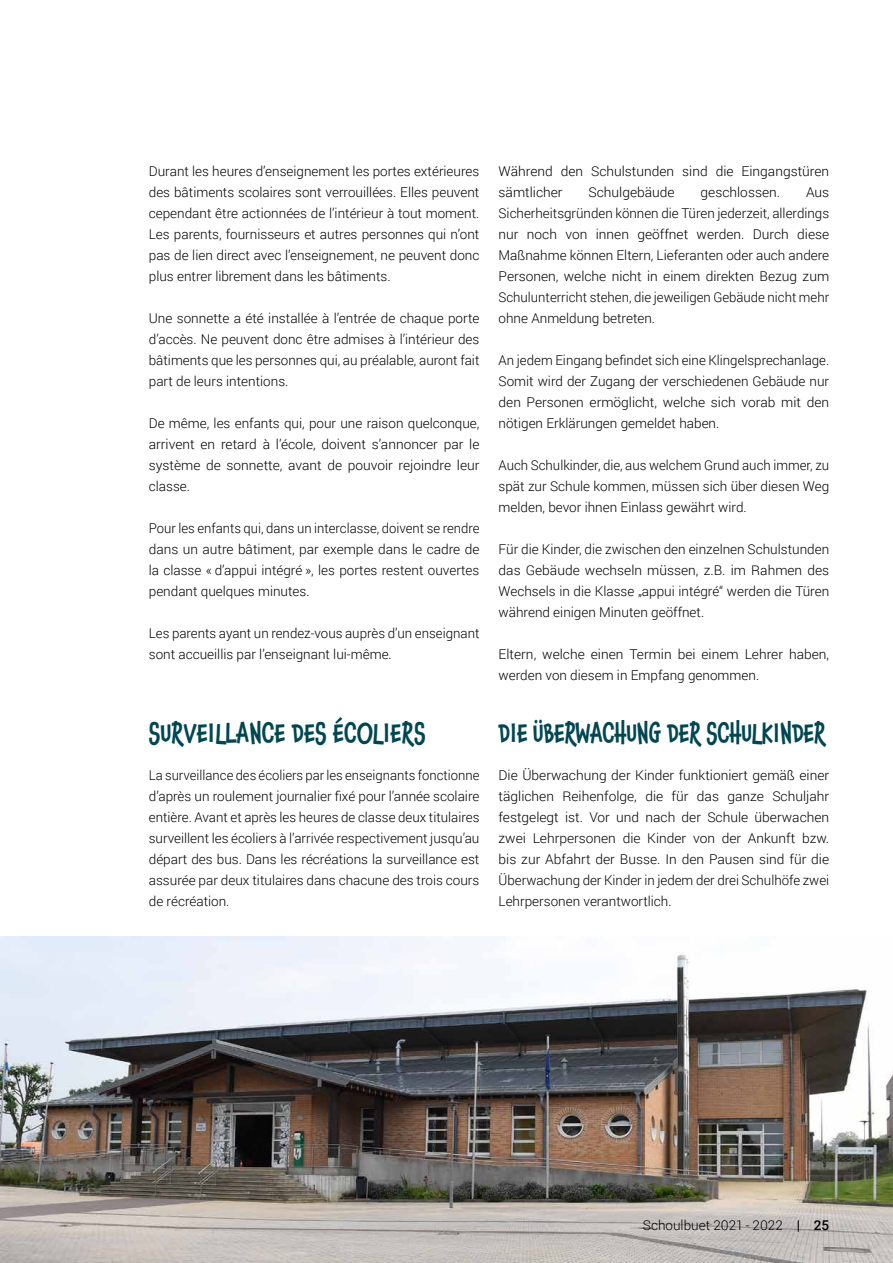
<style>
.page{position:relative;width:893px;height:1263px;background:#fff}
.page>*{position:absolute;margin:0;border:0;box-sizing:border-box;transform-origin:0 0}
.t1{font:500 27px "Chaloops";color:#004653;scale:.82 1}
.t2{font:500 27px "Chaloops";color:#004653;scale:.85 1}
.t3{font:300 13.5px/21px "Roboto";color:#000;text-align:justify}
.s1{font-weight:500}
</style>
<div class="page">
<img style="left:0;top:937px;width:893px;height:326px">
<p class="t3" style="left:149px;top:160px;width:332px">Durant les heures d’enseignement les portes extérieures des bâtiments scolaires sont verrouillées. Elles peuvent cependant être actionnées de l’intérieur à tout moment.<br>Les parents, fournisseurs et autres personnes qui n’ont pas de lien direct avec l’enseignement, ne peuvent donc plus entrer librement dans les bâtiments.</p>
<p class="t3" style="left:149px;top:307px;width:332px">Une sonnette a été installée à l’entrée de chaque porte d’accès. Ne peuvent donc être admises à l’intérieur des bâtiments que les personnes qui, au préalable, auront fait part de leurs intentions.</p>
<p class="t3" style="left:149px;top:412px;width:332px">De même, les enfants qui, pour une raison quelconque, arrivent en retard à l’école, doivent s’annoncer par le système de sonnette, avant de pouvoir rejoindre leur classe.</p>
<p class="t3" style="left:149px;top:517px;width:332px">Pour les enfants qui, dans un interclasse, doivent se rendre dans un autre bâtiment, par exemple dans le cadre de la classe « d’appui intégré », les portes restent ouvertes pendant quelques minutes.</p>
<p class="t3" style="left:149px;top:622px;width:332px">Les parents ayant un rendez-vous auprès d’un enseignant sont accueillis par l’enseignant lui-même.</p>
<h1 class="t2" style="left:149px;top:712px;width:327px">SURVEILLANCE DES ÉCOLIERS</h1>
<p class="t3" style="left:149px;top:764px;width:332px">La surveillance des écoliers par les enseignants fonctionne d’après un roulement journalier fixé pour l’année scolaire entière. Avant et après les heures de classe deux titulaires surveillent les écoliers à l’arrivée respectivement jusqu’au départ des bus. Dans les récréations la surveillance est assurée par deux titulaires dans chacune des trois cours de récréation.</p>
<p class="t3" style="left:499px;top:160px;width:332px">Während den Schulstunden sind die Eingangstüren sämtlicher</p>
<p class="t3" style="left:588px;top:181px;width:88px">Schulgebäude</p>
<p class="t3" style="left:701px;top:181px;width:81px">geschlossen.</p>
<p class="t3" style="left:499px;top:181px;width:332px;text-indent:307px">Aus Sicherheitsgründen können die Türen jederzeit, allerdings nur noch von innen geöffnet werden. Durch diese Maßnahme können Eltern, Lieferanten oder auch andere Personen, welche nicht in einem direkten Bezug zum Schulunterricht stehen, die jeweiligen Gebäude nicht mehr ohne Anmeldung betreten.</p>
<p class="t3" style="left:499px;top:349px;width:332px">An jedem Eingang befindet sich eine Klingelsprechanlage.<br>Somit wird der Zugang der verschiedenen Gebäude nur den Personen ermöglicht, welche sich vorab mit den nötigen Erklärungen gemeldet haben.</p>
<p class="t3" style="left:499px;top:454px;width:332px">Auch Schulkinder, die, aus welchem Grund auch immer, zu spät zur Schule kommen, müssen sich über diesen Weg melden, bevor ihnen Einlass gewährt wird.</p>
<p class="t3" style="left:499px;top:538px;width:332px">Für die Kinder, die zwischen den einzelnen Schulstunden das Gebäude wechseln müssen, z.B. im Rahmen des Wechsels in die Klasse „appui intégré“ werden die Türen während einigen Minuten geöffnet.</p>
<p class="t3" style="left:499px;top:643px;width:332px">Eltern, welche einen Termin bei einem Lehrer haben, werden von diesem in Empfang genommen.</p>
<h1 class="t1" style="left:499px;top:712px;width:401px">DIE ÜBERWACHUNG DER SCHULKINDER</h1>
<p class="t3" style="left:499px;top:764px;width:332px">Die Überwachung der Kinder funktioniert gemäß einer täglichen Reihenfolge, die für das ganze Schuljahr festgelegt ist. Vor und nach der Schule überwachen zwei Lehrpersonen die Kinder von der Ankunft bzw. bis zur Abfahrt der Busse. In den Pausen sind für die Überwachung der Kinder in jedem der drei Schulhöfe zwei Lehrpersonen verantwortlich.</p>
<p class="t3" style="left:643px;top:1214px;width:188px">Schoulbuet 2021 - 2022 <span class="s1">| 25</span></p>
</div>
